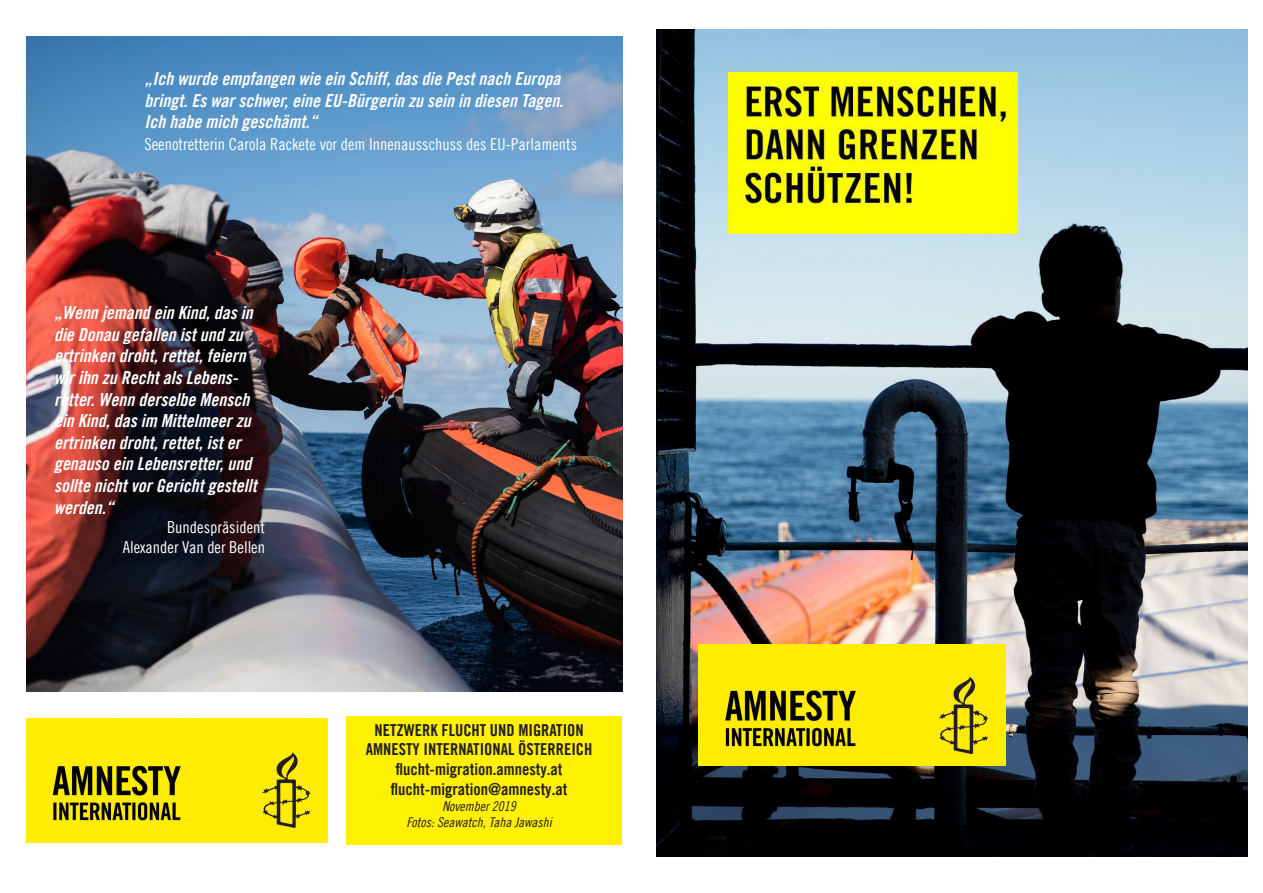
<style>
.page{position:relative;width:1263px;height:893px;background:#fff}
.page>*{position:absolute;margin:0;border:0;box-sizing:border-box;transform-origin:0 0}
.t1{font:18px/21.6px "Amnesty Trade Gothic Bd Cn 20 Ob";color:#fff}
.t2{font:18px/21.6px "Amnesty Trade Gothic Bd Cn 20 Ob";color:#fcfcfc}
.t3{font:16.5px "Amnesty Trade Gothic Bd Cn 20";color:#231f20}
.t4{font:16.5px "Amnesty Trade Gothic Cn 18";color:#fcfcfc}
.t5{font:16.5px "Amnesty Trade Gothic Cn 18";color:#fff}
.t6{font:13.5px "Amnesty Trade Gothic Cn 18 Obl";color:#231f20}
</style>
<div class="page">
<img style="left:656px;top:30px;width:591px;height:826px">
<img style="left:729px;top:72px;width:289px;height:162px">
<img style="left:699px;top:645px;width:306px;height:120px">
<img style="left:27px;top:718px;width:300px;height:125px">
<div style="left:346px;top:716px;width:276px;height:129px;background:#fff101"></div>
<img style="left:27px;top:37px;width:595px;height:654px">
<p class="t2" style="left:145px;top:68px;width:420px">„Ich wurde empfangen wie ein Schiff, das die Pest nach Europa bringt. Es war schwer, eine EU-Bürgerin zu sein in diesen Tagen.<br>Ich habe mich geschämt.“</p>
<p class="t4" style="left:145px;top:134px;width:434px">Seenotretterin Carola Rackete vor dem Innenausschuss des EU-Parlaments</p>
<p class="t1" style="left:54px;top:302px;width:204px">„Wenn jemand ein Kind, das in die Donau gefallen ist und zu ertrinken droht, rettet, feiern wir ihn zu Recht als Lebens&shy;retter. Wenn derselbe Mensch ein Kind, das im Mittelmeer zu ertrinken droht, rettet, ist er genauso ein Lebensretter, und sollte nicht vor Gericht gestellt werden.“</p>
<p class="t5" style="left:167px;top:518px;width:100px">Bundespräsident</p>
<p class="t5" style="left:123px;top:537px;width:144px">Alexander Van der Bellen</p>
<p class="t3" style="left:374px;top:720px;width:211px">NETZWERK FLUCHT UND MIGRATION</p>
<p class="t3" style="left:366px;top:739px;width:228px">AMNESTY INTERNATIONAL ÖSTERREICH</p>
<p class="t3" style="left:396px;top:759px;width:168px">flucht-migration.amnesty.at</p>
<p class="t3" style="left:391px;top:779px;width:178px">flucht-migration@amnesty.at</p>
<p class="t6" style="left:442px;top:798px;width:75px">November 2019</p>
<p class="t6" style="left:406px;top:814px;width:147px">Fotos: Seawatch, Taha Jawashi</p>
</div>
